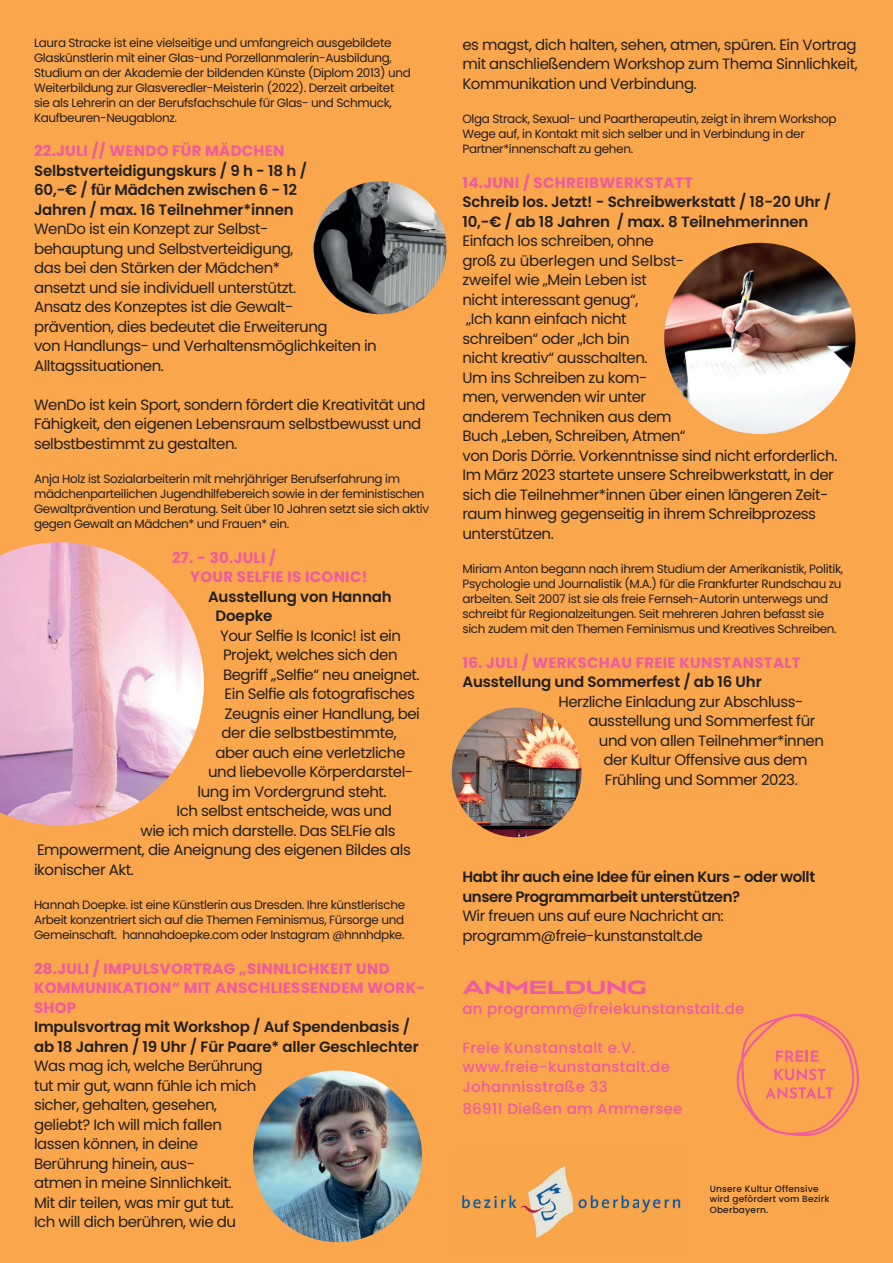
<style>
.page{position:relative;width:893px;height:1263px;background:#f9a64c}
.page>*{position:absolute;margin:0;border:0;box-sizing:border-box;transform-origin:0 0}
.t1{font:700 19.5px "Anisette Std";letter-spacing:.02em;color:#ef5ba0}
.t2{font:15px/19.5px "Poppins";letter-spacing:-.03em;color:#231f20}
.t3{font:600 15px/19.5px "Poppins";letter-spacing:-.01em;color:#231f20}
.t4{font:700 15px/19.5px "Poppins";letter-spacing:.02em;color:#ef5ba0}
.t5{font:500 15px/19.5px "Poppins";letter-spacing:.02em;color:#ef5ba0}
.t6{font:600 15px/19.5px "Poppins";letter-spacing:-.03em;color:#231f20}
.t7{font:12px/15px "Poppins";letter-spacing:-.03em;color:#231f20}
.t8{font:500 9px/10.8px "Poppins";letter-spacing:.02em;color:#231f20}
</style>
<div class="page">
<svg style="left:736px;top:1013px;width:123px;height:123px"></svg>
<img style="left:0;top:542px;width:204px;height:283px">
<img style="left:314px;top:181px;width:132px;height:133px;border-radius:66px">
<img style="left:452px;top:708px;width:129px;height:129px;border-radius:65px">
<img style="left:253px;top:1070px;width:169px;height:172px">
<img style="left:664px;top:243px;width:191px;height:191px;border-radius:96px">
<img style="left:462px;top:1166px;width:219px;height:72px">
<p class="t7" style="left:34px;top:35px;width:378px">Laura Stracke ist eine vielseitige und umfangreich ausgebildete Glaskünstlerin mit einer Glas-und Porzellanmalerin-Ausbildung, Studium an der Akademie der bildenden Künste (Diplom 2013) und Weiterbildung zur Glasveredler-Meisterin (2022). Derzeit arbeitet sie als Lehrerin an der Berufsfachschule für Glas- und Schmuck, Kaufbeuren-Neugablonz.</p>
<p class="t4" style="left:34px;top:141px;width:252px">22.JULI // WENDO FÜR MÄDCHEN</p>
<p class="t3" style="left:34px;top:161px;width:274px">Selbstverteidigungskurs / 9 h - 18 h /<br>60,-€ / für Mädchen zwischen 6 - 12<br>Jahren / max. 16 Teilnehmer*innen</p>
<p class="t2" style="left:34px;top:219px;width:344px">WenDo ist ein Konzept zur Selbst-<br>behauptung und Selbstverteidigung,<br>das bei den Stärken der Mädchen*<br>ansetzt und sie individuell unterstützt.<br>Ansatz des Konzeptes ist die Gewalt&shy;prävention, dies bedeutet die Erweiterung<br>von Handlungs- und Verhaltensmöglichkeiten in Alltagssituationen.</p>
<p class="t2" style="left:34px;top:395px;width:393px">WenDo ist kein Sport, sondern fördert die Kreativität und<br>Fähigkeit, den eigenen Lebensraum selbstbewusst und selbstbestimmt zu gestalten.</p>
<p class="t7" style="left:34px;top:471px;width:397px">Anja Holz ist Sozialarbeiterin mit mehrjähriger Berufserfahrung im mädchenparteilichen Jugendhilfebereich sowie in der feministischen Gewaltprävention und Beratung. Seit über 10 Jahren setzt sie sich aktiv gegen Gewalt an Mädchen* und Frauen* ein.</p>
<p class="t4" style="left:190px;top:548px;width:179px;text-indent:-18px">27. - 30.JULI /<br>YOUR SELFIE IS ICONIC!</p>
<p class="t3" style="left:216px;top:587px;width:178px;text-indent:-8px">Ausstellung von Hannah<br>Doepke</p>
<p class="t2" style="left:220px;top:626px;width:182px">Your Selfie Is Iconic! ist ein</p>
<p class="t2" style="left:223px;top:645px;width:176px">Projekt, welches sich den</p>
<p class="t2" style="left:223px;top:665px;width:198px">Begriff „Selfie“ neu aneignet.</p>
<p class="t2" style="left:225px;top:684px;width:192px">Ein Selfie als fotografisches</p>
<p class="t2" style="left:225px;top:704px;width:197px">Zeugnis einer Handlung, bei</p>
<p class="t2" style="left:222px;top:723px;width:177px">der die selbstbestimmte,</p>
<p class="t2" style="left:216px;top:743px;width:191px">aber auch eine verletzliche</p>
<p class="t2" style="left:208px;top:762px;width:207px">und liebevolle Körperdarstel-</p>
<p class="t2" style="left:198px;top:782px;width:191px">lung im Vordergrund steht.</p>
<p class="t2" style="left:177px;top:801px;width:217px">Ich selbst entscheide, was und</p>
<p class="t2" style="left:141px;top:821px;width:256px">wie ich mich darstelle. Das SELFie als</p>
<p class="t2" style="left:37px;top:840px;width:375px">Empowerment, die Aneignung des eigenen Bildes als</p>
<p class="t2" style="left:34px;top:860px;width:101px">ikonischer Akt.</p>
<p class="t7" style="left:34px;top:897px;width:373px;text-align:justify">Hannah Doepke. ist eine Künstlerin aus Dresden. Ihre künstlerische Arbeit konzentriert sich auf die Themen Feminismus, Fürsorge und Gemeinschaft. hannahdoepke.com oder Instagram @hnnhdpke.</p>
<p class="t4" style="left:34px;top:959px;width:393px">28.JULI / IMPULSVORTRAG „SINNLICHKEIT UND<br>KOMMUNIKATION“ MIT ANSCHLIESSENDEM WORK-<br>SHOP</p>
<p class="t3" style="left:34px;top:1017px;width:386px">Impulsvortrag mit Workshop / Auf Spendenbasis / ab 18 Jahren / 19 Uhr / Für Paare* aller Geschlechter</p>
<p class="t2" style="left:34px;top:1056px;width:230px">Was mag ich, welche Berührung tut mir gut, wann fühle ich mich sicher, gehalten, gesehen, geliebt? Ich will mich fallen lassen können, in deine<br>Berührung hinein, aus-<br>atmen in meine Sinnlichkeit.<br>Mit dir teilen, was mir gut tut.<br>Ich will dich berühren, wie du</p>
<p class="t2" style="left:462px;top:35px;width:397px;text-align:justify">es magst, dich halten, sehen, atmen, spüren. Ein Vortrag mit anschließendem Workshop zum Thema Sinnlichkeit, Kommunikation und Verbindung.</p>
<p class="t7" style="left:462px;top:112px;width:376px">Olga Strack, Sexual- und Paartherapeutin, zeigt in ihrem Workshop<br>Wege auf, in Kontakt mit sich selber und in Verbindung in der<br>Partner*innenschaft zu gehen.</p>
<p class="t4" style="left:462px;top:173px;width:232px">14.JUNI / SCHREIBWERKSTATT</p>
<p class="t3" style="left:462px;top:192px;width:370px">Schreib los. Jetzt! - Schreibwerkstatt / 18-20 Uhr /<br>10,-€ / ab 18 Jahren / max. 8 Teilnehmerinnen</p>
<p class="t2" style="left:462px;top:231px;width:377px">Einfach los schreiben, ohne<br>groß zu überlegen und Selbst-<br>zweifel wie „Mein Leben ist<br>nicht interessant genug“,<br>„Ich kann einfach nicht<br>schreiben“ oder „Ich bin<br>nicht kreativ“ ausschalten.<br>Um ins Schreiben zu kom-<br>men, verwenden wir unter<br>anderem Techniken aus dem<br>Buch „Leben, Schreiben, Atmen“<br>von Doris Dörrie. Vorkenntnisse sind nicht erforderlich.<br>Im März 2023 startete unsere Schreibwerkstatt, in der sich die Teilnehmer*innen über einen längeren Zeit&shy;raum hinweg gegenseitig in ihrem Schreibprozess unterstützen.</p>
<p class="t7" style="left:462px;top:562px;width:382px">Miriam Anton begann nach ihrem Studium der Amerikanistik, Politik, Psychologie und Journalistik (M.A.) für die Frankfurter Rundschau zu arbeiten. Seit 2007 ist sie als freie Fernseh-Autorin unterwegs und schreibt für Regionalzeitungen. Seit mehreren Jahren befasst sie sich zudem mit den Themen Feminismus und Kreatives Schreiben.</p>
<p class="t4" style="left:462px;top:653px;width:340px">16. JULI / WERKSCHAU FREIE KUNSTANSTALT</p>
<p class="t3" style="left:462px;top:672px;width:301px">Ausstellung und Sommerfest / ab 16 Uhr</p>
<p class="t2" style="left:558px;top:692px;width:246px">Herzliche Einladung zur Abschluss-</p>
<p class="t2" style="left:588px;top:711px;width:229px">ausstellung und Sommerfest für</p>
<p class="t2" style="left:599px;top:731px;width:227px">und von allen Teilnehmer*innen</p>
<p class="t2" style="left:603px;top:750px;width:206px">der Kultur Offensive aus dem</p>
<p class="t2" style="left:605px;top:770px;width:194px">Frühling und Sommer 2023.</p>
<p class="t6" style="left:462px;top:867px;width:354px">Habt ihr auch eine Idee für einen Kurs - oder wollt unsere Programmarbeit unterstützen?</p>
<p class="t2" style="left:462px;top:906px;width:263px">Wir freuen uns auf eure Nachricht an: programm@freie-kunstanstalt.de</p>
<h1 class="t1" style="left:462px;top:977px;width:186px">ANMELDUNG</h1>
<p class="t5" style="left:462px;top:999px;width:284px">an programm@freiekunstanstalt.de</p>
<p class="t5" style="left:462px;top:1038px;width:209px">Freie Kunstanstalt e.V. www.freie-kunstanstalt.de<br>Johannisstraße 33</p>
<p class="t5" style="left:462px;top:1099px;width:222px">86911 Dießen am Ammersee</p>
<p class="t8" style="left:710px;top:1183px;width:121px">Unsere Kultur Offensive wird gefördert vom Bezirk<br>Oberbayern.</p>
</div>
